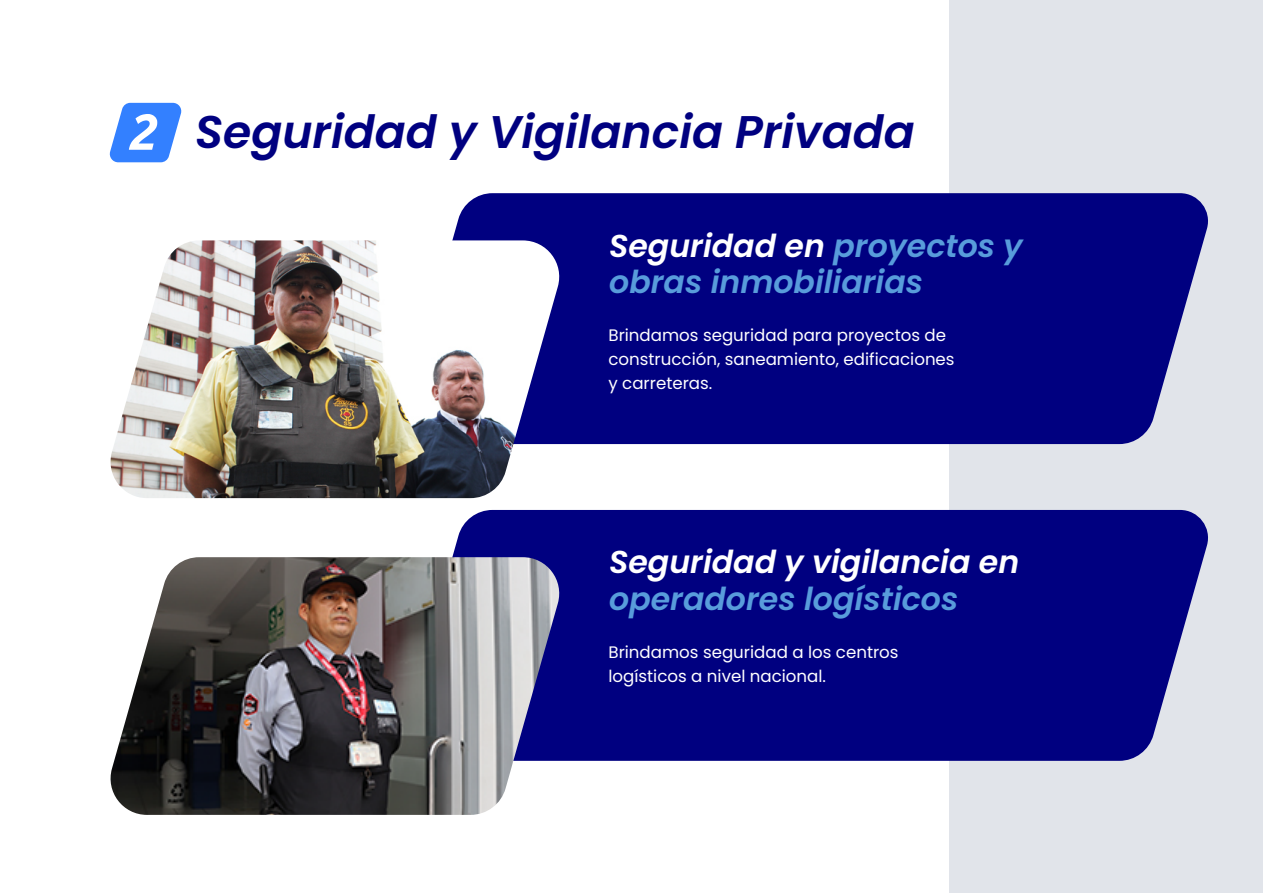
<style>
.page{position:relative;width:1263px;height:893px;background:#fff}
.page>*{position:absolute;margin:0;border:0;box-sizing:border-box;transform-origin:0 0}
.t1{font:italic 600 45.75px "Poppins";color:#000080}
.t2{font:italic 600 31.65px/36.6px "Poppins";color:#589cdb}
.t3{font:italic 600 31.65px "Poppins";color:#fff}
.t4{font:16.65px/24.2px "Poppins";color:#fff}
.s1{font-family:"Ubuntu";font-weight:700;font-size:50.4px;color:#fff}
.s2{color:#fff}
</style>
<div class="page">
<div style="left:949px;top:0;width:314px;height:893px;background:#e1e4ea"></div>
<div style="left:452px;top:193px;width:756px;height:251px;background:#000080"></div>
<div style="left:452px;top:510px;width:756px;height:251px;background:#000080"></div>
<svg style="left:109px;top:103px;width:73px;height:59px"></svg>
<img style="left:110px;top:240px;width:454px;height:258px">
<img style="left:110px;top:557px;width:454px;height:258px">
<h1 class="t1" style="left:126px;top:100px;width:790px"><span class="s1">2</span> Seguridad y Vigilancia Privada</h1>
<h2 class="t2" style="left:609px;top:227px;width:415px"><span class="s2">Seguridad en</span> proyectos y obras inmobiliarias</h2>
<p class="t4" style="left:608px;top:323px;width:348px">Brindamos seguridad para proyectos de construcción, saneamiento, edificaciones y carreteras.</p>
<h2 class="t3" style="left:609px;top:540px;width:412px">Seguridad y vigilancia en</h2>
<h2 class="t2" style="left:609px;top:581px;width:351px">operadores logísticos</h2>
<p class="t4" style="left:608px;top:640px;width:292px">Brindamos seguridad a los centros logísticos a nivel nacional.</p>
</div>
